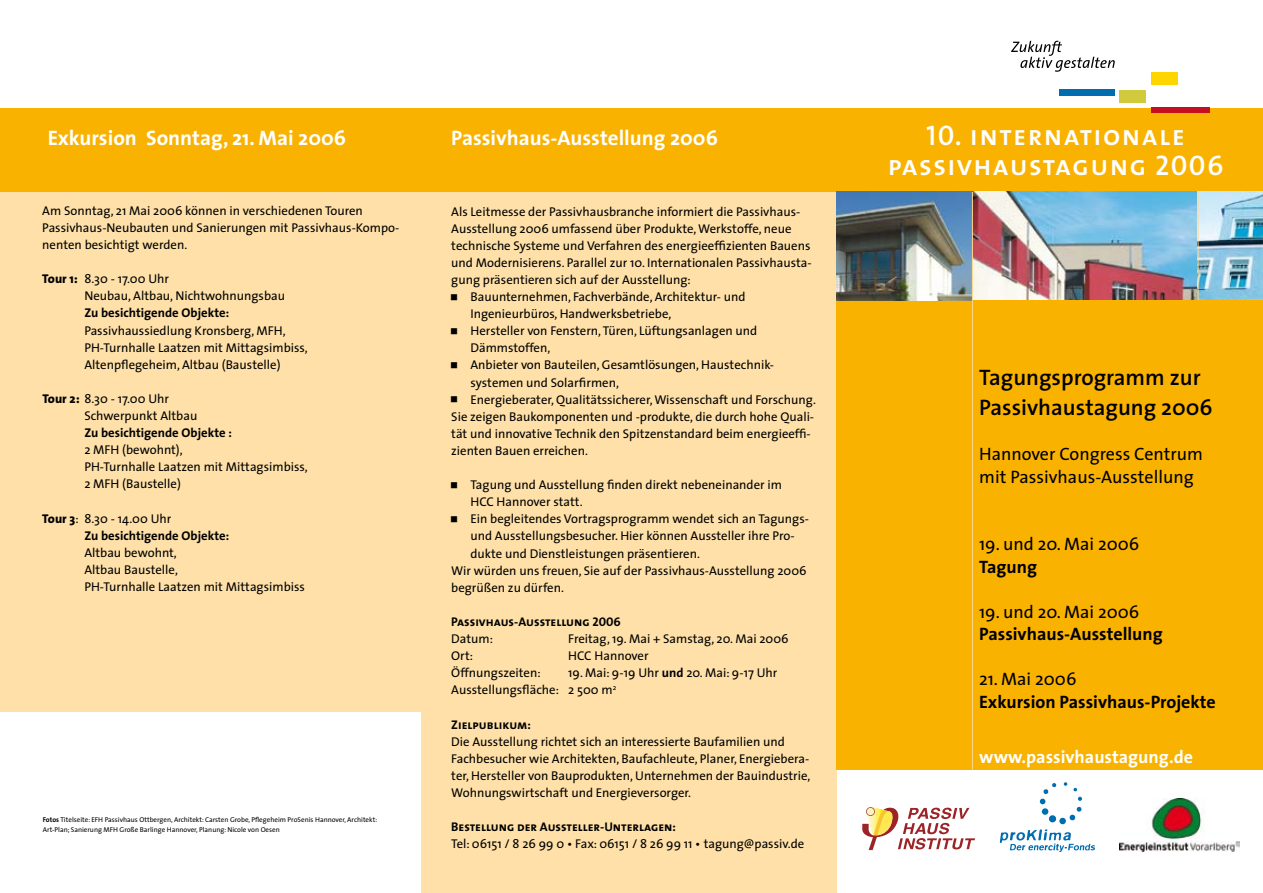
<style>
.page{position:relative;width:1263px;height:893px;background:#fff}
.page>*{position:absolute;margin:0;border:0;box-sizing:border-box;transform-origin:0 0}
.t1{font:28.5px/30px "The Sans Semi Bold Caps";letter-spacing:.05em;color:#fff;text-align:center}
.t2{font:600 22.5px/30px "The Sans";color:#000}
.t3{font:700 21px "The Sans";color:#fff}
.t4{font:18px/22.5px "The Sans";color:#000}
.t5{font:700 18px "The Sans";color:#000}
.t6{font:700 18px "The Sans";color:#fff}
.t7{font:12.75px/17.1px "The Sans";color:#000}
.t8{font:700 12.75px/17.1px "The Sans";color:#000}
.t9{font:12.6px "The Sans Bold Caps";color:#000}
.t10{font:7.05px/10.5px "The Sans";color:#000}
.s1{font-weight:800}
.s2{font-weight:400}
.s3{font-weight:700}
</style>
<div class="page">
<div style="left:0;top:192px;width:836px;height:701px;background:#fee0a8"></div>
<div style="left:836px;top:108px;width:427px;height:662px;background:#f9b200"></div>
<div style="left:0;top:108px;width:836px;height:84px;background:#f9b200"></div>
<div style="left:0;top:712px;width:421px;height:181px;background:#fff"></div>
<img style="left:836px;top:192px;width:427px;height:108px">
<hr style="left:972px;top:192px;width:1px;height:578px;background:#fdd890">
<hr style="left:1198px;top:192px;width:1px;height:108px;background:#fdd890">
<div style="left:1059px;top:90px;width:55px;height:6px;background:#006db0"></div>
<div style="left:1119px;top:90px;width:27px;height:12px;background:#d1ca3d"></div>
<div style="left:1151px;top:72px;width:27px;height:13px;background:#ffd500"></div>
<div style="left:1151px;top:107px;width:59px;height:6px;background:#c50e1f"></div>
<svg style="left:1011px;top:41px;width:104px;height:31px"></svg>
<svg style="left:862px;top:807px;width:113px;height:43px"></svg>
<img style="left:1119px;top:799px;width:120px;height:53px">
<div style="left:1059px;top:818px;width:7px;height:6px;background:#006db0;border-radius:50%"></div>
<svg style="left:1040px;top:783px;width:16px;height:40px"></svg>
<svg style="left:1064px;top:782px;width:18px;height:39px"></svg>
<svg style="left:1000px;top:829px;width:95px;height:23px"></svg>
<h3 class="t3" style="left:48px;top:120px;width:300px">Exkursion Sonntag, 21. Mai 2006</h3>
<p class="t7" style="left:42px;top:202px;width:358px">Am Sonntag, 21 Mai 2006 können in verschiedenen Touren<br>Passivhaus-Neubauten und Sanierungen mit Passivhaus-Kompo&shy;nenten besichtigt werden.</p>
<p class="t7" style="left:84px;top:270px;width:202px;text-indent:-42px"><span class="s1">Tour 1:</span> 8.30 - 17.00 Uhr<br>Neubau, Altbau, Nichtwohnungsbau</p>
<p class="t8" style="left:84px;top:304px;width:146px">Zu besichtigende Objekte:</p>
<p class="t7" style="left:84px;top:321px;width:225px">Passivhaussiedlung Kronsberg, MFH,<br>PH-Turnhalle Laatzen mit Mittagsimbiss,<br>Altenpflegeheim, Altbau (Baustelle)</p>
<p class="t7" style="left:84px;top:390px;width:115px;text-indent:-42px"><span class="s1">Tour 2:</span> 8.30 - 17.00 Uhr<br>Schwerpunkt Altbau</p>
<p class="t8" style="left:84px;top:424px;width:149px">Zu besichtigende Objekte :</p>
<p class="t7" style="left:84px;top:441px;width:225px">2 MFH (bewohnt),<br>PH-Turnhalle Laatzen mit Mittagsimbiss,<br>2 MFH (Baustelle)</p>
<p class="t8" style="left:84px;top:509px;width:146px;text-indent:-42px"><span class="s1">Tour 3</span><span class="s2">: 8.30 - 14.00 Uhr<br></span>Zu besichtigende Objekte:</p>
<p class="t7" style="left:84px;top:544px;width:222px">Altbau bewohnt,<br>Altbau Baustelle,<br>PH-Turnhalle Laatzen mit Mittagsimbiss</p>
<p class="t10" style="left:43px;top:814px;width:336px"><span class="s3">Fotos</span> Titelseite: EFH Passivhaus Ottbergen, Architekt: Carsten Grobe, Pflegeheim ProSenis Hannover, Architekt:<br>Art-Plan; Sanierung MFH Große Barlinge Hannover, Planung: Nicole von Oesen</p>
<h3 class="t3" style="left:451px;top:120px;width:268px">Passivhaus-Ausstellung 2006</h3>
<p class="t7" style="left:451px;top:202px;width:351px">Als Leitmesse der Passivhausbranche informiert die Passivhaus-</p>
<p class="t7" style="left:451px;top:219px;width:342px">Ausstellung 2006 umfassend über Produkte, Werkstoffe, neue</p>
<p class="t7" style="left:451px;top:236px;width:361px">technische Systeme und Verfahren des energieeffizienten Bauens</p>
<p class="t7" style="left:451px;top:254px;width:362px">und Modernisierens. Parallel zur 10. Internationalen Passivhausta-</p>
<p class="t7" style="left:451px;top:271px;width:241px">gung präsentieren sich auf der Ausstellung:</p>
<p class="t7" style="left:470px;top:288px;width:277px">Bauunternehmen, Fachverbände, Architektur- und</p>
<p class="t7" style="left:470px;top:305px;width:202px">Ingenieurbüros, Handwerksbetriebe,</p>
<p class="t7" style="left:470px;top:322px;width:288px">Hersteller von Fenstern, Türen, Lüftungsanlagen und</p>
<p class="t7" style="left:470px;top:339px;width:81px">Dämmstoffen,</p>
<p class="t7" style="left:470px;top:356px;width:305px">Anbieter von Bauteilen, Gesamtlösungen, Haustechnik-</p>
<p class="t7" style="left:470px;top:373px;width:150px">systemen und Solarfirmen,</p>
<p class="t7" style="left:470px;top:390px;width:347px">Energieberater, Qualitätssicherer, Wissenschaft und Forschung.</p>
<p class="t7" style="left:451px;top:407px;width:364px">Sie zeigen Baukomponenten und -produkte, die durch hohe Quali-</p>
<p class="t7" style="left:451px;top:425px;width:361px">tät und innovative Technik den Spitzenstandard beim energieeffi-</p>
<p class="t7" style="left:451px;top:442px;width:138px">zienten Bauen erreichen.</p>
<p class="t7" style="left:470px;top:476px;width:313px">Tagung und Ausstellung finden direkt nebeneinander im</p>
<p class="t7" style="left:470px;top:493px;width:114px">HCC Hannover statt.</p>
<p class="t7" style="left:470px;top:510px;width:340px">Ein begleitendes Vortragsprogramm wendet sich an Tagungs-</p>
<p class="t7" style="left:470px;top:527px;width:326px">und Ausstellungsbesucher. Hier können Aussteller ihre Pro-</p>
<p class="t7" style="left:470px;top:544px;width:231px">dukte und Dienstleistungen präsentieren.</p>
<p class="t7" style="left:451px;top:561px;width:357px">Wir würden uns freuen, Sie auf der Passivhaus-Ausstellung 2006</p>
<p class="t7" style="left:451px;top:578px;width:114px">begrüßen zu dürfen.</p>
<p class="t9" style="left:451px;top:611px;width:171px">Passivhaus-Ausstellung 2006</p>
<p class="t7" style="left:451px;top:630px;width:43px">Datum:</p>
<p class="t7" style="left:568px;top:630px;width:222px">Freitag, 19. Mai + Samstag, 20. Mai 2006</p>
<p class="t7" style="left:451px;top:647px;width:23px">Ort:</p>
<p class="t7" style="left:568px;top:647px;width:82px">HCC Hannover</p>
<p class="t7" style="left:451px;top:664px;width:91px">Öffnungszeiten:</p>
<p class="t7" style="left:451px;top:664px;width:328px;text-indent:117px">19. Mai: 9-19 Uhr <span class="s3">und</span> 20. Mai: 9-17 Uhr<br>Ausstellungsfläche: 2 500 m<sup>2</sup></p>
<p class="t9" style="left:451px;top:714px;width:81px">Zielpublikum:</p>
<p class="t7" style="left:451px;top:732px;width:361px">Die Ausstellung richtet sich an interessierte Baufamilien und Fachbesucher wie Architekten, Baufachleute, Planer, Energiebera&shy;ter, Hersteller von Bauprodukten, Unternehmen der Bauindustrie, Wohnungswirtschaft und Energieversorger.</p>
<p class="t9" style="left:451px;top:816px;width:226px">Bestellung der Aussteller-Unterlagen:</p>
<p class="t7" style="left:451px;top:835px;width:354px">Tel: 06151 / 8 26 99 0 • Fax: 06151 / 8 26 99 11 • tagung@passiv.de</p>
<h1 class="t1" style="left:888px;top:120px;width:337px">10. internationale passivhaustagung 2006</h1>
<h2 class="t2" style="left:979px;top:362px;width:235px">Tagungsprogramm zur<br>Passivhaustagung 2006</h2>
<h3 class="t4" style="left:979px;top:442px;width:225px">Hannover Congress Centrum mit Passivhaus-Ausstellung</h3>
<h3 class="t4" style="left:979px;top:532px;width:162px">19. und 20. Mai 2006</h3>
<h3 class="t5" style="left:979px;top:552px;width:59px">Tagung</h3>
<h3 class="t4" style="left:979px;top:600px;width:162px">19. und 20. Mai 2006</h3>
<h3 class="t5" style="left:979px;top:619px;width:185px">Passivhaus-Ausstellung</h3>
<h3 class="t4" style="left:979px;top:667px;width:99px">21. Mai 2006</h3>
<h3 class="t5" style="left:979px;top:687px;width:238px">Exkursion Passivhaus-Projekte</h3>
<h3 class="t6" style="left:979px;top:742px;width:215px">www.passivhaustagung.de</h3>
</div>
